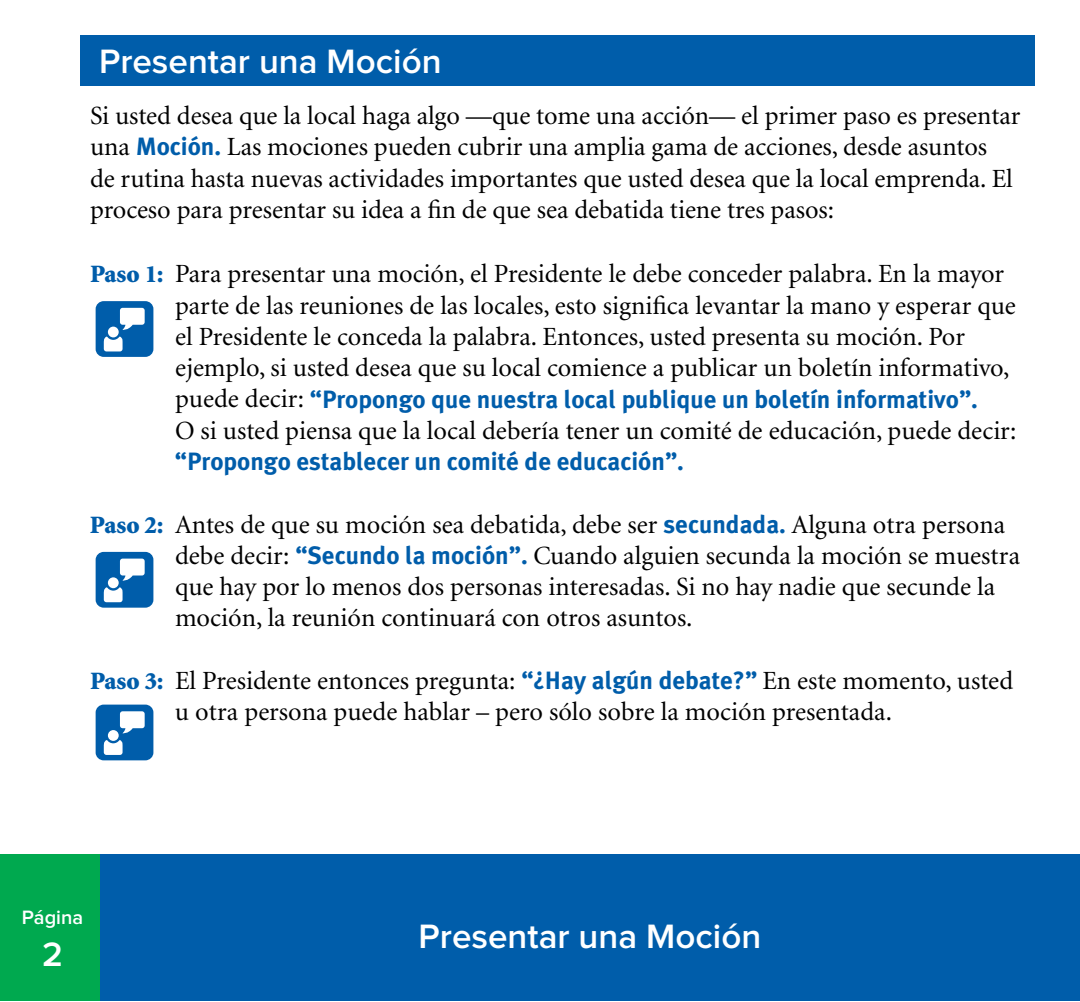
<style>
.page{position:relative;width:1080px;height:1002px;background:#fff}
.page>*{position:absolute;margin:0;border:0;box-sizing:border-box;transform-origin:0 0}
.t1{font:600 35px "Proxima Nova";color:#fff}
.t2{font:26.25px/31.2px "Minion";color:#000}
.t3{font:700 25px "Meta Plus";color:#005daa}
.t4{font:600 20px "Proxima Nova";color:#fff}
.s1{font-family:"Meta Plus";font-weight:700;font-size:25px;color:#005daa}
.s2{font-weight:900;font-size:25px;color:#005daa}
.s3{font-family:"Minion";font-weight:400;font-size:26.25px;color:#000}
</style>
<div class="page">
<div style="left:0;top:854px;width:1080px;height:146px;background:#005daa"></div>
<div style="left:0;top:854px;width:100px;height:146px;background:#00a94f"></div>
<div style="left:96px;top:301px;width:57px;height:56px;background:#005daa;border-radius:8px"></div>
<svg style="left:120px;top:308px;width:25px;height:22px"></svg>
<div style="left:108px;top:326px;width:11px;height:11px;background:#fff;border-radius:50%"></div>
<svg style="left:104px;top:336px;width:19px;height:15px"></svg>
<div style="left:96px;top:551px;width:57px;height:56px;background:#005daa;border-radius:8px"></div>
<svg style="left:104px;top:558px;width:41px;height:44px"></svg>
<div style="left:96px;top:704px;width:57px;height:56px;background:#005daa;border-radius:8px"></div>
<svg style="left:120px;top:711px;width:25px;height:22px"></svg>
<div style="left:108px;top:729px;width:11px;height:11px;background:#fff;border-radius:50%"></div>
<svg style="left:104px;top:739px;width:19px;height:15px"></svg>
<div style="left:80px;top:35px;width:955px;height:50px;background:#005daa"></div>
<h1 class="t1" style="left:99px;top:45px;width:344px">Presentar una Moción</h1>
<p class="t2" style="left:90px;top:101px;width:932px">Si usted desea que la local haga algo —que tome una acción— el primer paso es presentar una <span class="s1">Moción.</span> Las mociones pueden cubrir una amplia gama de acciones, desde asuntos<br>de rutina hasta nuevas actividades importantes que usted desea que la local emprenda. El proceso para presentar su idea a fin de que sea debatida tiene tres pasos:</p>
<p class="t2" style="left:175px;top:259px;width:842px;text-indent:-85px"><span class="s2">Paso 1:</span> Para presentar una moción, el Presidente le debe conceder palabra. En la mayor parte de las reuniones de las locales, esto significa levantar la mano y esperar que el Presidente le conceda la palabra. Entonces, usted presenta su moción. Por ejemplo, si usted desea que su local comience a publicar un boletín informativo,</p>
<p class="t3" style="left:175px;top:384px;width:804px"><span class="s3">puede decir:</span> “Propongo que nuestra local publique un boletín informativo”.</p>
<p class="t2" style="left:175px;top:415px;width:843px">O si usted piensa que la local debería tener un comité de educación, puede decir:</p>
<p class="t3" style="left:175px;top:447px;width:510px">“Propongo establecer un comité de educación”.</p>
<p class="t2" style="left:175px;top:509px;width:847px;text-indent:-85px"><span class="s2">Paso 2:</span> Antes de que su moción sea debatida, debe ser <span class="s1">secundada.</span> Alguna otra persona debe decir: <span class="s1">“Secundo la moción”.</span> Cuando alguien secunda la moción se muestra que hay por lo menos dos personas interesadas. Si no hay nadie que secunde la moción, la reunión continuará con otros asuntos.</p>
<p class="t2" style="left:175px;top:665px;width:840px;text-indent:-85px"><span class="s2">Paso 3:</span> El Presidente entonces pregunta: <span class="s1">“¿Hay algún debate?”</span> En este momento, usted u otra persona puede hablar – pero sólo sobre la moción presentada.</p>
<p class="t4" style="left:22px;top:907px;width:63px">Página</p>
<h1 class="t1" style="left:42px;top:938px;width:22px">2</h1>
<h1 class="t1" style="left:419px;top:919px;width:344px">Presentar una Moción</h1>
</div>
